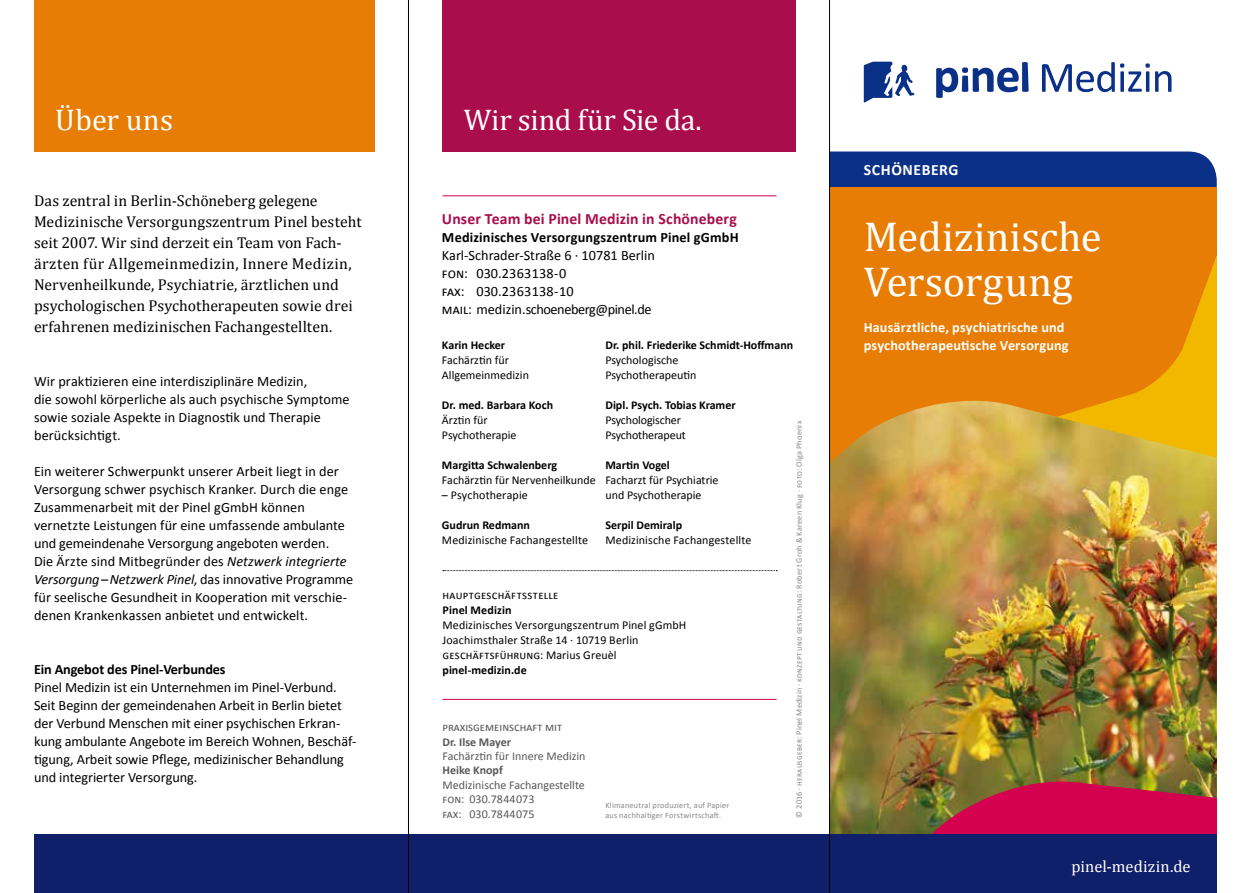
<style>
.page{position:relative;width:1251px;height:893px;background:#fff}
.page>*{position:absolute;margin:0;border:0;box-sizing:border-box;transform-origin:0 0}
.t1{font:42px/45px "Cambria";color:#fff}
.t2{font:30px "Cambria";letter-spacing:-.005em;color:#fff}
.t3{font:16.5px "Cambria";letter-spacing:.01em;color:#fff}
.t4{font:15.75px/21px "Cambria";letter-spacing:.005em;color:#000}
.t5{font:700 15.75px "Calibri";letter-spacing:.01em;color:#a90d4b}
.t6{font:700 15.75px "Calibri";letter-spacing:.035em;color:#fff}
.t7{font:14.25px/18px "Calibri";color:#000}
.t8{font:700 14.25px/18px "Calibri";letter-spacing:.01em;color:#fff}
.t9{font:700 14.25px "Calibri";letter-spacing:.01em;color:#000}
.t10{font:700 14.25px "Calibri";letter-spacing:-.01em;color:#000}
.t11{font:12px/15px "Calibri";color:#000}
.t12{font:700 12px "Calibri";color:#000}
.t13{font:12px/14.4px "Calibri";color:#58585a}
.t14{font:700 12px "Calibri";color:#58585a}
.t15{font:12px "Calibri";letter-spacing:.03em;color:#000}
.t16{font:8.25px/9.9px "Calibri";letter-spacing:.025em;color:#87888a}
.s1{font-style:italic}
</style>
<div class="page">
<div style="left:830px;top:152px;width:386px;height:36px;background:#0b3087"></div>
<div style="left:830px;top:188px;width:386px;height:213px;background:#e77d04"></div>
<img style="left:830px;top:401px;width:386px;height:376px">
<img style="left:830px;top:777px;width:386px;height:58px">
<div style="left:34px;top:835px;width:1182px;height:58px;background:#101f69"></div>
<svg style="left:863px;top:62px;width:165px;height:40px"></svg>
<svg style="left:1042px;top:62px;width:129px;height:30px"></svg>
<div style="left:34px;top:0;width:340px;height:152px;background:#e77d04"></div>
<div style="left:442px;top:0;width:353px;height:152px;background:#a90d4b"></div>
<svg style="left:442px;top:570px;width:335px;height:1px"></svg>
<hr style="left:442px;top:699px;width:334px;height:1px;background:#d40050">
<hr style="left:442px;top:195px;width:334px;height:1px;background:#d40050">
<hr style="left:829px;top:0;width:1px;height:893px;background:#000">
<hr style="left:408px;top:0;width:1px;height:893px;background:#000">
<h2 class="t2" style="left:55px;top:102px;width:119px">Über uns</h2>
<h2 class="t2" style="left:463px;top:102px;width:239px">Wir sind für Sie da.</h2>
<p class="t4" style="left:34px;top:190px;width:329px">Das zentral in Berlin-Schöneberg gelegene Medizinische Versorgungszentrum Pinel besteht seit 2007. Wir sind derzeit ein Team von Fach&shy;ärzten für Allgemeinmedizin, Innere Medizin, Nervenheilkunde, Psychiatrie, ärztlichen und psychologischen Psychotherapeuten sowie drei erfahrenen medizinischen Fachangestellten.</p>
<p class="t7" style="left:34px;top:371px;width:317px">Wir praktizieren eine interdisziplinäre Medizin,<br>die sowohl körperliche als auch psychische Symptome sowie soziale Aspekte in Diagnostik und Therapie berücksichtigt.</p>
<p class="t7" style="left:34px;top:461px;width:321px">Ein weiterer Schwerpunkt unserer Arbeit liegt in der Versorgung schwer psychisch Kranker. Durch die enge Zusammenarbeit mit der Pinel gGmbH können vernetzte Leistungen für eine umfassende ambulante und gemeindenahe Versorgung angeboten werden.<br>Die Ärzte sind Mitbegründer des <span class="s1">Netzwerk integrierte Versorgung–Netzwerk Pinel</span>, das innovative Programme für seelische Gesundheit in Kooperation mit verschie&shy;denen Krankenkassen anbietet und entwickelt.</p>
<p class="t10" style="left:34px;top:660px;width:193px">Ein Angebot des Pinel-Verbundes</p>
<p class="t7" style="left:34px;top:677px;width:324px">Pinel Medizin ist ein Unternehmen im Pinel-Verbund.<br>Seit Beginn der gemeindenahen Arbeit in Berlin bietet der Verbund Menschen mit einer psychischen Erkran&shy;kung ambulante Angebote im Bereich Wohnen, Beschäf&shy;tigung, Arbeit sowie Pflege, medizinischer Behandlung und integrierter Versorgung.</p>
<p class="t5" style="left:442px;top:209px;width:296px">Unser Team bei Pinel Medizin in Schöneberg</p>
<p class="t9" style="left:442px;top:228px;width:298px">Medizinisches Versorgungszentrum Pinel gGmbH</p>
<p class="t7" style="left:442px;top:245px;width:214px">Karl-Schrader-Straße 6 · 10781 Berlin fon: 030.2363138-0<br>fax: 030.2363138-10<br>mail: medizin.schoeneberg@pinel.de</p>
<p class="t12" style="left:605px;top:338px;width:189px">Dr. phil. Friederike Schmidt-Hoffmann</p>
<p class="t11" style="left:605px;top:352px;width:93px">Psychologische<br>Psychotherapeutin</p>
<p class="t12" style="left:605px;top:398px;width:132px">Dipl. Psych. Tobias Kramer</p>
<p class="t11" style="left:605px;top:412px;width:82px">Psychologischer<br>Psychotherapeut</p>
<p class="t12" style="left:605px;top:458px;width:66px">Martin Vogel</p>
<p class="t11" style="left:605px;top:472px;width:115px">Facharzt für Psychiatrie und Psychotherapie</p>
<p class="t12" style="left:605px;top:518px;width:78px">Serpil Demiralp</p>
<p class="t11" style="left:605px;top:532px;width:148px">Medizinische Fachangestellte</p>
<p class="t12" style="left:442px;top:338px;width:65px">Karin Hecker</p>
<p class="t11" style="left:442px;top:352px;width:88px">Fachärztin für<br>Allgemeinmedizin</p>
<p class="t12" style="left:442px;top:398px;width:113px">Dr. med. Barbara Koch</p>
<p class="t11" style="left:442px;top:412px;width:76px">Ärztin für<br>Psychotherapie</p>
<p class="t12" style="left:442px;top:458px;width:117px">Margitta Schwalenberg</p>
<p class="t11" style="left:442px;top:472px;width:155px">Fachärztin für Nervenheilkunde</p>
<p class="t11" style="left:442px;top:487px;width:87px">– Psychotherapie</p>
<p class="t12" style="left:442px;top:518px;width:90px">Gudrun Redmann</p>
<p class="t11" style="left:442px;top:532px;width:148px">Medizinische Fachangestellte</p>
<p class="t16" style="left:793px;top:818px;width:398px;rotate:-90deg">© 2016 · herausgeber: Pinel Medizin · konzept und gestaltung: Robert Groh &amp; Kareen Klug · foto: Olga Phoenix</p>
<p class="t15" style="left:442px;top:587px;width:117px">hauptgeschäftsstelle</p>
<p class="t12" style="left:442px;top:602px;width:70px">Pinel Medizin</p>
<p class="t11" style="left:442px;top:617px;width:245px">Medizinisches Versorgungszentrum Pinel gGmbH<br>Joachimsthaler Straße 14 · 10719 Berlin geschäftsführung: Marius Greuèl</p>
<p class="t12" style="left:442px;top:662px;width:86px">pinel-medizin.de</p>
<p class="t13" style="left:442px;top:719px;width:121px">praxisgemeinschaft mit</p>
<p class="t14" style="left:442px;top:734px;width:70px">Dr. Ilse Mayer</p>
<p class="t13" style="left:442px;top:748px;width:144px">Fachärztin für Innere Medizin</p>
<p class="t14" style="left:442px;top:763px;width:62px">Heike Knopf</p>
<p class="t13" style="left:442px;top:777px;width:144px">Medizinische Fachangestellte fon: 030.7844073<br>fax: 030.7844075</p>
<p class="t16" style="left:605px;top:800px;width:125px">Klimaneutral produziert, auf Papier aus nachhaltiger Forstwirtschaft.</p>
<p class="t6" style="left:863px;top:160px;width:96px">SCHÖNEBERG</p>
<h1 class="t1" style="left:863px;top:214px;width:239px">Medizinische<br>Versorgung</h1>
<p class="t8" style="left:863px;top:317px;width:206px">Hausärztliche, psychiatrische und psychotherapeutische Versorgung</p>
<p class="t3" style="left:1071px;top:856px;width:121px">pinel-medizin.de</p>
</div>
